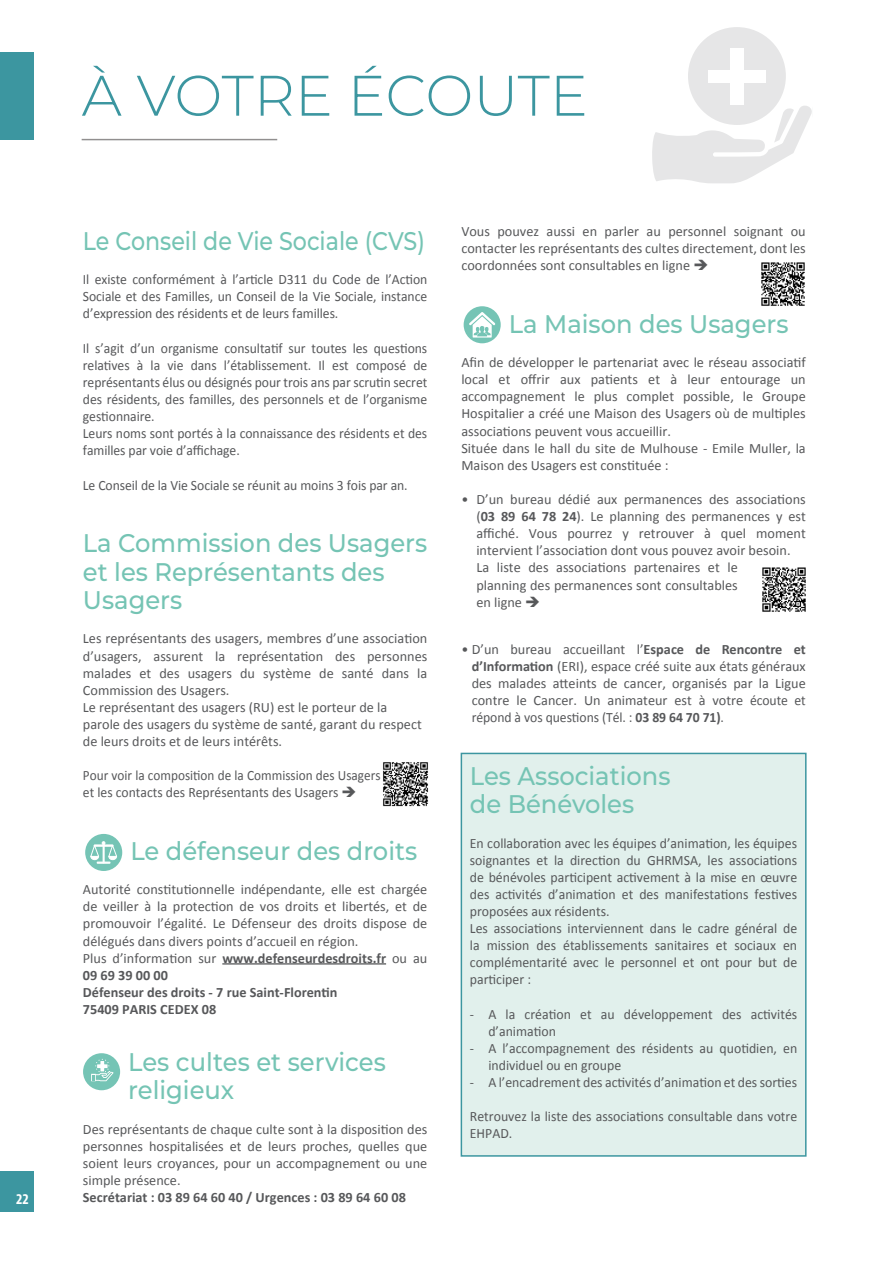
<style>
.page{position:relative;width:893px;height:1263px;background:#fff}
.page>*{position:absolute;margin:0;border:0;box-sizing:border-box;transform-origin:0 0}
.t1{font:300 57px "Montserrat";letter-spacing:-.005em;color:#3c96a0}
.t2{font:500 25.5px/28.5px "Montserrat";color:#75c4b4;scale:.95 1}
.t3{font:500 25.5px "Montserrat";color:#75c4b4;scale:.87 1}
.t4{font:700 condensed 15px "Myriad Pro";color:#fff}
.t5{font:14.25px/17.1px "Calibri";color:#57585a;text-align:justify}
.t6{font:14.25px/17.1px "Calibri";color:#57585a;text-align:justify;scale:.96 1}
.t7{font:700 14.25px/17.1px "Calibri";color:#57585a}
.t8{font:14.25px/17.1px "Calibri";color:#57585a;scale:.93 1}
.s1{font-weight:400}
.s2{font-weight:700}
</style>
<div class="page">
<div style="left:461px;top:753px;width:345px;height:404px;background:#e1f0ec;border:2px solid #3c96a0"></div>
<div style="left:0;top:1171px;width:33px;height:40px;background:#3c96a0"></div>
<div style="left:0;top:53px;width:33px;height:87px;background:#3c96a0"></div>
<hr style="left:82px;top:139px;width:195px;height:1px;background:#231f20">
<hr style="left:222px;top:963px;width:164px;height:1px;background:#57585a">
<svg style="left:83px;top:1053px;width:37px;height:37px"></svg>
<svg style="left:652px;top:27px;width:160px;height:156px"></svg>
<div style="left:464px;top:306px;width:37px;height:37px;background:#75c4b5;border-radius:50%"></div>
<svg style="left:469px;top:312px;width:26px;height:26px"></svg>
<div style="left:85px;top:834px;width:37px;height:37px;background:#75c4b5;border-radius:50%"></div>
<svg style="left:90px;top:841px;width:27px;height:22px"></svg>
<img style="left:383px;top:762px;width:45px;height:45px">
<img style="left:761px;top:262px;width:44px;height:44px">
<img style="left:762px;top:567px;width:44px;height:45px">
<p class="t4" style="left:16px;top:1190px;width:14px">22</p>
<p class="t1" style="left:82px;top:57px;width:508px">À VOTRE ÉCOUTE</p>
<p class="t3" style="left:83px;top:224px;width:395px">Le Conseil de Vie Sociale (CVS)</p>
<p class="t6" style="left:83px;top:271px;width:360px">Il existe conformément à l’article D311 du Code de l’Action Sociale et des Familles, un Conseil de la Vie Sociale, instance d’expression des résidents et de leurs familles.</p>
<p class="t6" style="left:83px;top:339px;width:360px">Il s’agit d’un organisme consultatif sur toutes les questions relatives à la vie dans l’établissement. Il est composé de représentants élus ou désignés pour trois ans par scrutin secret des résidents, des familles, des personnels et de l’organisme gestionnaire.</p>
<p class="t6" style="left:83px;top:425px;width:360px">Leurs noms sont portés à la connaissance des résidents et des familles par voie d’affichage.</p>
<p class="t6" style="left:83px;top:476px;width:340px">Le Conseil de la Vie Sociale se réunit au moins 3 fois par an.</p>
<p class="t2" style="left:83px;top:528px;width:364px">La Commission des Usagers et les Représentants des<br>Usagers</p>
<p class="t5" style="left:83px;top:630px;width:346px">Les représentants des usagers, membres d’une association d’usagers, assurent la représentation des personnes malades et des usagers du système de santé dans la Commission des Usagers.</p>
<p class="t5" style="left:83px;top:699px;width:340px;text-align:left">Le représentant des usagers (RU) est le porteur de la parole des usagers du système de santé, garant du respect de leurs droits et de leurs intérêts.</p>
<p class="t8" style="left:83px;top:767px;width:321px">Pour voir la composition de la Commission des Usagers et les contacts des Représentants des Usagers ➔</p>
<p class="t2" style="left:130px;top:836px;width:303px">Le défenseur des droits</p>
<p class="t5" style="left:83px;top:881px;width:346px">Autorité constitutionnelle indépendante, elle est chargée de veiller à la protection de vos droits et libertés, et de promouvoir l’égalité. Le Défenseur des droits dispose de délégués dans divers points d’accueil en région.</p>
<p class="t7" style="left:83px;top:949px;width:346px"><span class="s1">Plus d’information sur</span> www.defenseurdesdroits.fr <span class="s1">ou au<br></span>09 69 39 00 00</p>
<p class="t7" style="left:83px;top:983px;width:256px">Défenseur des droits - 7 rue Saint-Florentin</p>
<p class="t7" style="left:83px;top:1001px;width:135px">75409 PARIS CEDEX 08</p>
<p class="t2" style="left:128px;top:1047px;width:273px">Les cultes et services religieux</p>
<p class="t5" style="left:83px;top:1120px;width:346px">Des représentants de chaque culte sont à la disposition des personnes hospitalisées et de leurs proches, quelles que soient leurs croyances, pour un accompagnement ou une simple présence.</p>
<p class="t7" style="left:83px;top:1189px;width:324px">Secrétariat : 03 89 64 60 40 / Urgences : 03 89 64 60 08</p>
<p class="t5" style="left:461px;top:223px;width:346px">Vous pouvez aussi en parler au personnel soignant ou contacter les représentants des cultes directement, dont les coordonnées sont consultables en ligne ➔</p>
<p class="t2" style="left:509px;top:309px;width:296px">La Maison des Usagers</p>
<p class="t5" style="left:461px;top:354px;width:346px">Afin de développer le partenariat avec le réseau associatif local et offrir aux patients et à leur entourage un accompagnement le plus complet possible, le Groupe Hospitalier a créé une Maison des Usagers où de multiples associations peuvent vous accueillir.</p>
<p class="t5" style="left:461px;top:439px;width:346px">Située dans le hall du site de Mulhouse - Emile Muller, la<br>Maison des Usagers est constituée :</p>
<p class="t5" style="left:476px;top:491px;width:331px;text-indent:-15px">• D’un bureau dédié aux permanences des associations (<span class="s2">03 89 64 78 24</span>). Le planning des permanences y est affiché. Vous pourrez y retrouver à quel moment intervient l’association dont vous pouvez avoir besoin.</p>
<p class="t5" style="left:476px;top:559px;width:263px">La liste des associations partenaires et le planning des permanences sont consultables en ligne ➔</p>
<p class="t5" style="left:472px;top:640px;width:336px;text-indent:-10px">• D’un bureau accueillant l’<span class="s2">Espace de Rencontre et d’Information</span> (ERI), espace créé suite aux états généraux des malades atteints de cancer, organisés par la Ligue contre le Cancer. Un animateur est à votre écoute et répond à vos questions (Tél. : <span class="s2">03 89 64 70 71)</span>.</p>
<p class="t2" style="left:470px;top:761px;width:213px">Les Associations</p>
<p class="t2" style="left:470px;top:789px;width:175px">de Bénévoles</p>
<p class="t5" style="left:470px;top:834px;width:329px">En collaboration avec les équipes d’animation, les équipes soignantes et la direction du GHRMSA, les associations de bénévoles participent activement à la mise en œuvre des activités d’animation et des manifestations festives proposées aux résidents.</p>
<p class="t5" style="left:470px;top:920px;width:329px">Les associations interviennent dans le cadre général de la mission des établissements sanitaires et sociaux en complémentarité avec le personnel et ont pour but de participer :</p>
<p class="t5" style="left:488px;top:1005px;width:310px;text-indent:-18px">- A la création et au développement des activités d’animation</p>
<p class="t5" style="left:488px;top:1039px;width:310px;text-indent:-18px">- A l’accompagnement des résidents au quotidien, en individuel ou en groupe</p>
<p class="t5" style="left:470px;top:1074px;width:329px">- A l’encadrement des activités d’animation et des sorties</p>
<p class="t5" style="left:470px;top:1108px;width:329px">Retrouvez la liste des associations consultable dans votre<br>EHPAD.</p>
</div>
